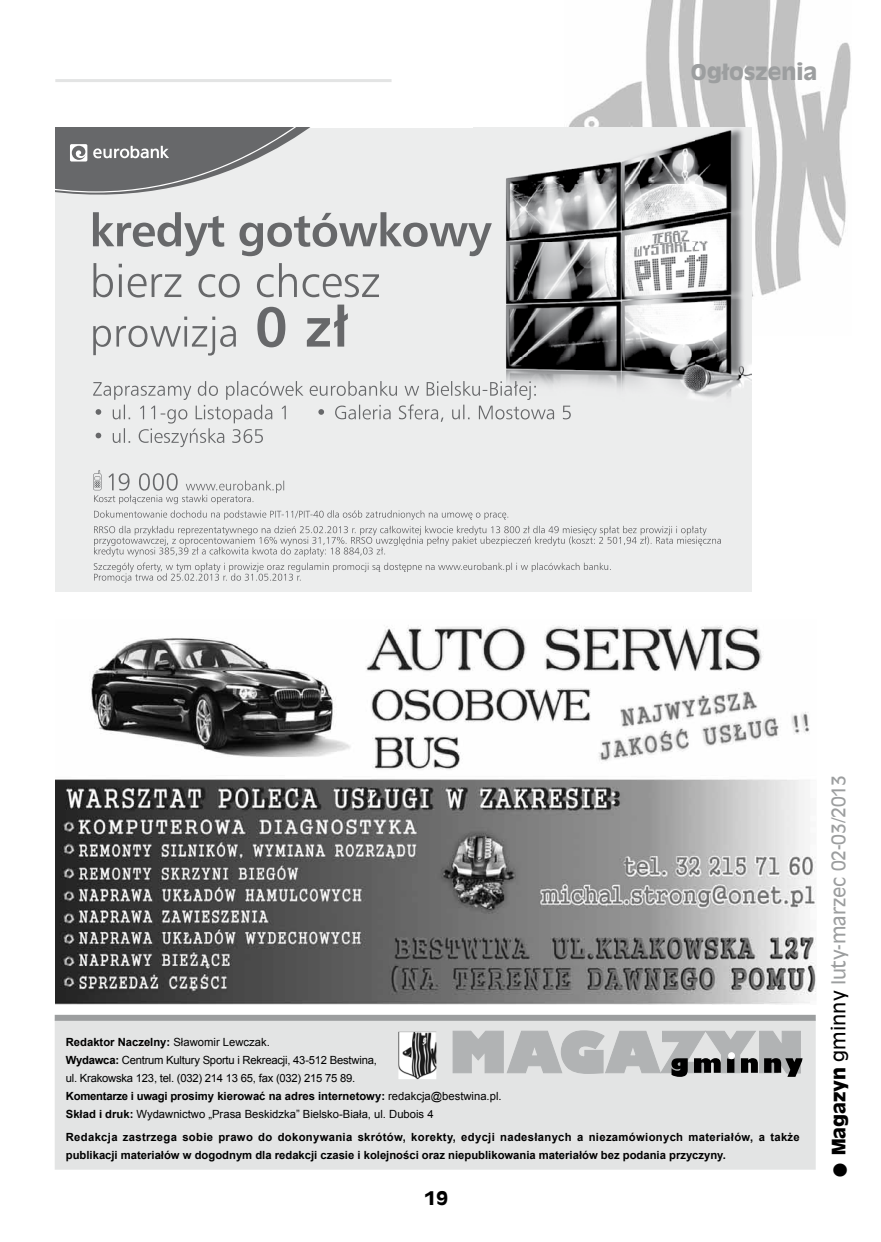
<style>
.page{position:relative;width:881px;height:1242px;background:#fff}
.page>*{position:absolute;margin:0;border:0;box-sizing:border-box;transform-origin:0 0}
.t1{font:700 21px "Antique Olive";color:#9c9e9f}
.t2{font:18px "Antique Olive";color:#9c9e9f}
.t3{font:700 18px "Antique Olive";color:#000}
.t4{font:11.25px/18px "Arial";letter-spacing:-.02em;color:#000}
.t5{font:700 11.25px/18px "Arial";color:#000}
.s1{font-weight:700}
.s2{font-weight:700;font-size:36px;color:#000}
.s3{font-weight:700;color:#000}
.s4{color:#000}
</style>
<div class="page">
<hr style="left:55px;top:79px;width:336px;height:3px;background:#e3e4e4">
<img style="left:564px;top:0;width:286px;height:335px">
<div style="left:55px;top:1019px;width:760px;height:150px;background:#e3e4e4;border:2px solid #e3e4e4"></div>
<div style="left:55px;top:1014px;width:760px;height:6px;background:#9c9e9f"></div>
<svg style="left:452px;top:1030px;width:350px;height:47px"></svg>
<img style="left:398px;top:1031px;width:38px;height:48px">
<img style="left:56px;top:625px;width:760px;height:379px">
<div style="left:55px;top:128px;width:696px;height:463px;background:#eceded"></div>
<img style="left:473px;top:128px;width:278px;height:286px">
<svg style="left:94px;top:510px;width:414px;height:10px"></svg>
<svg style="left:94px;top:526px;width:626px;height:30px"></svg>
<svg style="left:94px;top:562px;width:515px;height:21px"></svg>
<svg style="left:93px;top:381px;width:477px;height:66px"></svg>
<svg style="left:55px;top:128px;width:436px;height:128px"></svg>
<svg style="left:93px;top:263px;width:286px;height:34px"></svg>
<svg style="left:93px;top:316px;width:143px;height:39px"></svg>
<svg style="left:257px;top:304px;width:91px;height:43px"></svg>
<svg style="left:93px;top:470px;width:191px;height:34px"></svg>
<h1 class="t1" style="left:690px;top:58px;width:128px">OGŁOSZENIA</h1>
<p class="t4" style="left:66px;top:1033px;width:437px"><span class="s1">Redaktor Naczelny:</span> Sławomir Lewczak.<br><span class="s1">Wydawca:</span> Centrum Kultury Sportu i Rekreacji, 43-512 Bestwina,<br>ul. Krakowska 123, tel. (032) 214 13 65, fax (032) 215 75 89.<br><span class="s1">Komentarze i uwagi prosimy kierować na adres internetowy:</span> redakcja@bestwina.pl.<br><span class="s1">Skład i druk:</span> Wydawnictwo „Prasa Beskidzka” Bielsko-Biała, ul. Dubois 4</p>
<p class="t5" style="left:66px;top:1128px;width:735px">Redakcja zastrzega sobie prawo do dokonywania skrótów, korekty, edycji nadesłanych a niezamówionych materiałów, a także publikacji materiałów w dogodnym dla redakcji czasie i kolejności oraz niepublikowania materiałów bez podania przyczyny.</p>
<h2 class="t3" style="left:424px;top:1186px;width:25px">19</h2>
<h2 class="t2" style="left:826px;top:1179px;width:405px;rotate:-90deg"><span class="s2">•</span> <span class="s3">MAGAZYN</span> <span class="s4">gminny</span> luty-marzec 02-03/2013</h2>
</div>
